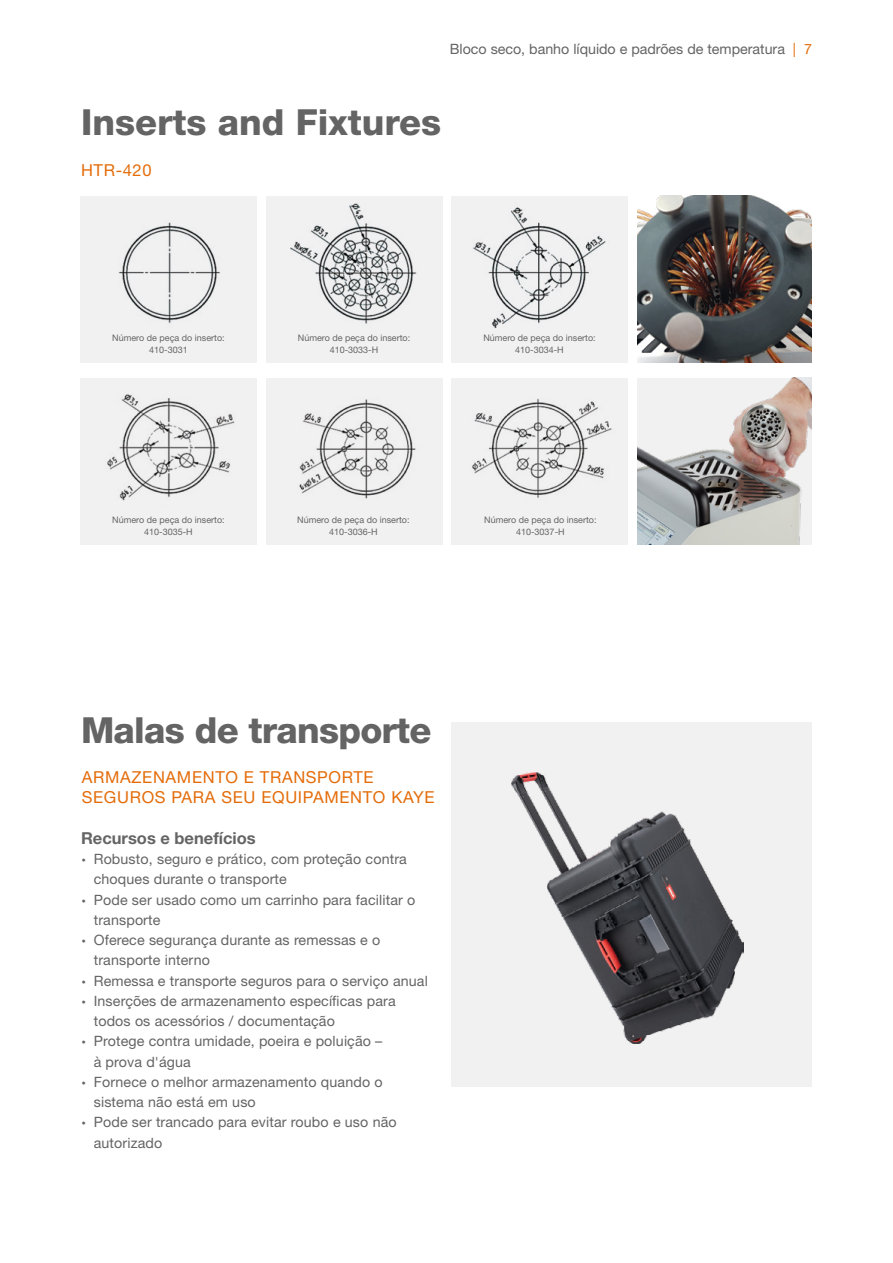
<style>
.page{position:relative;width:893px;height:1263px;background:#fff}
.page>*{position:absolute;margin:0;border:0;box-sizing:border-box;transform-origin:0 0}
.t1{font:800 36px "Helvetica Neue LT Pro";color:#646464}
.t2{font:800 36px "Helvetica Neue LT Pro";letter-spacing:-.02em;color:#646464}
.t3{font:16.5px/20.2px "Helvetica Neue LT Pro";letter-spacing:.04em;color:#e46c09}
.t4{font:700 16.5px "Helvetica Neue LT Pro";color:#646464}
.t5{font:14.25px "Helvetica Neue LT Pro";letter-spacing:.01em;color:#646464}
.t6{font:9px/12px "Helvetica Neue LT Pro";color:#646464;text-align:center}
.s1{color:#e46c09}
.s2{font-weight:700;font-stretch:expanded}
</style>
<div class="page">
<div style="left:80px;top:196px;width:177px;height:166px;background:#f1f1f2"></div>
<div style="left:266px;top:196px;width:176px;height:166px;background:#f1f1f2"></div>
<div style="left:451px;top:196px;width:177px;height:166px;background:#f1f1f2"></div>
<div style="left:80px;top:378px;width:177px;height:166px;background:#f1f1f2"></div>
<div style="left:266px;top:378px;width:176px;height:166px;background:#f1f1f2"></div>
<div style="left:451px;top:378px;width:177px;height:166px;background:#f1f1f2"></div>
<img style="left:118px;top:222px;width:103px;height:102px">
<img style="left:290px;top:203px;width:127px;height:121px">
<img style="left:473px;top:207px;width:133px;height:122px">
<img style="left:107px;top:394px;width:128px;height:107px">
<img style="left:299px;top:399px;width:117px;height:100px">
<img style="left:472px;top:398px;width:140px;height:100px">
<img style="left:637px;top:378px;width:175px;height:166px">
<img style="left:637px;top:196px;width:175px;height:166px">
<div style="left:451px;top:722px;width:361px;height:365px;background:#f1f1f2"></div>
<img style="left:511px;top:772px;width:233px;height:271px">
<p class="t5" style="left:450px;top:40px;width:364px">Bloco seco, banho líquido e padrões de temperatura <span class="s1">| 7</span></p>
<h1 class="t1" style="left:81px;top:101px;width:362px">Inserts and Fixtures</h1>
<p class="t3" style="left:81px;top:159px;width:72px">HTR-420</p>
<p class="t6" style="left:112px;top:332px;width:114px">Número de peça do inserto:<br>410-3031</p>
<p class="t6" style="left:298px;top:332px;width:114px">Número de peça do inserto:<br>410-3033-H</p>
<p class="t6" style="left:483px;top:332px;width:114px">Número de peça do inserto:<br>410-3034-H</p>
<p class="t6" style="left:112px;top:514px;width:114px">Número de peça do inserto:<br>410-3035-H</p>
<p class="t6" style="left:297px;top:514px;width:114px">Número de peça do inserto:<br>410-3036-H</p>
<p class="t6" style="left:484px;top:514px;width:114px">Número de peça do inserto:<br>410-3037-H</p>
<h1 class="t2" style="left:81px;top:708px;width:352px">Malas de transporte</h1>
<p class="t3" style="left:82px;top:767px;width:354px">ARMAZENAMENTO E TRANSPORTE<br>SEGUROS PARA SEU EQUIPAMENTO KAYE</p>
<p class="t4" style="left:81px;top:827px;width:176px">Recursos e benefícios</p>
<p class="t5" style="left:81px;top:850px;width:327px"><span class="s2">∙</span> Robusto, seguro e prático, com proteção contra</p>
<p class="t5" style="left:94px;top:870px;width:195px">choques durante o transporte</p>
<p class="t5" style="left:81px;top:891px;width:336px"><span class="s2">∙</span> Pode ser usado como um carrinho para facilitar o</p>
<p class="t5" style="left:94px;top:911px;width:68px">transporte</p>
<p class="t5" style="left:81px;top:931px;width:301px"><span class="s2">∙</span> Oferece segurança durante as remessas e o</p>
<p class="t5" style="left:94px;top:951px;width:118px">transporte interno</p>
<p class="t5" style="left:81px;top:972px;width:348px"><span class="s2">∙</span> Remessa e transporte seguros para o serviço anual</p>
<p class="t5" style="left:81px;top:992px;width:316px"><span class="s2">∙</span> Inserções de armazenamento específicas para</p>
<p class="t5" style="left:94px;top:1012px;width:243px">todos os acessórios / documentação</p>
<p class="t5" style="left:81px;top:1032px;width:303px"><span class="s2">∙</span> Protege contra umidade, poeira e poluição –</p>
<p class="t5" style="left:94px;top:1053px;width:99px">à prova d'água</p>
<p class="t5" style="left:81px;top:1073px;width:303px"><span class="s2">∙</span> Fornece o melhor armazenamento quando o</p>
<p class="t5" style="left:94px;top:1093px;width:164px">sistema não está em uso</p>
<p class="t5" style="left:81px;top:1113px;width:317px"><span class="s2">∙</span> Pode ser trancado para evitar roubo e uso não</p>
<p class="t5" style="left:94px;top:1134px;width:70px">autorizado</p>
</div>
